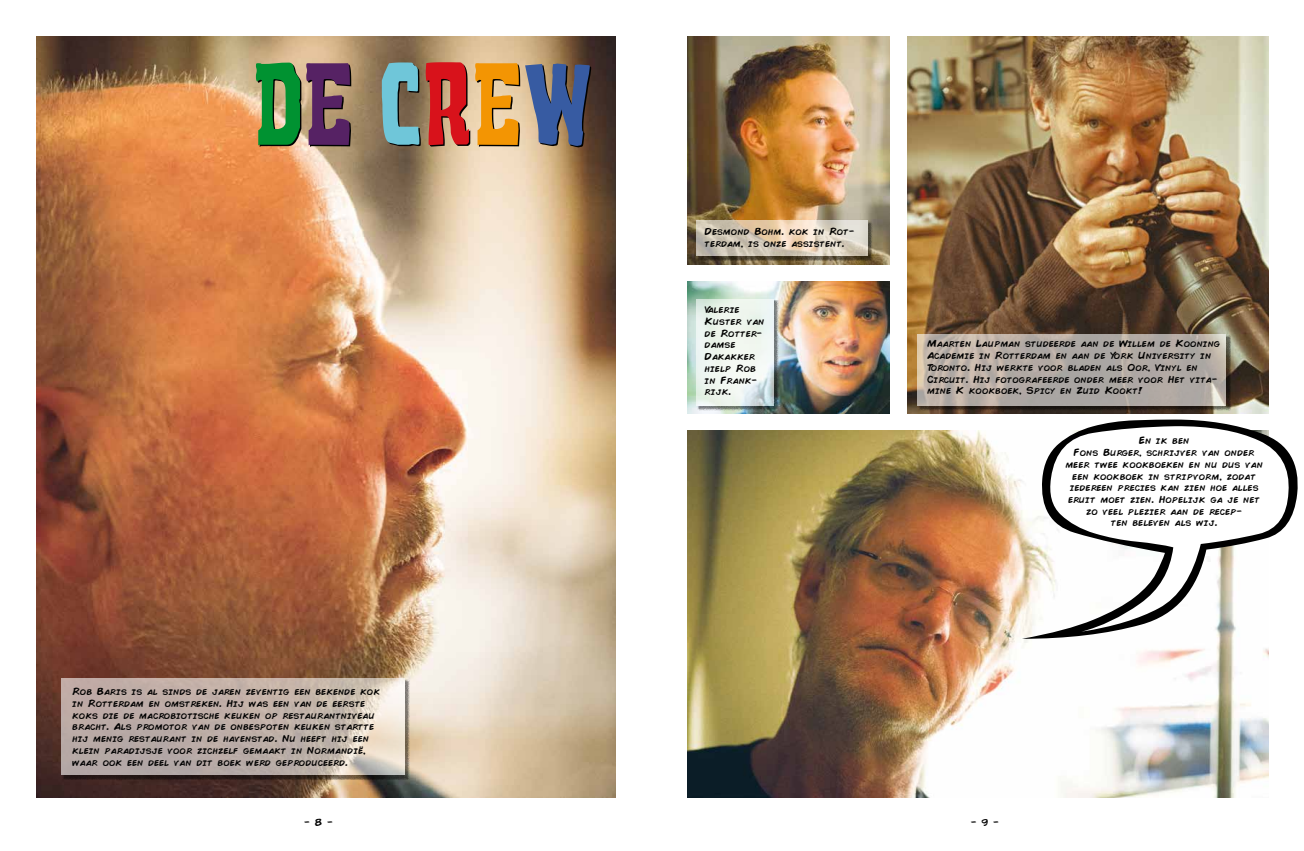
<style>
.page{position:relative;width:1304px;height:851px;background:#fff}
.page>*{position:absolute;margin:0;border:0;box-sizing:border-box;transform-origin:0 0}
.t1{font:116.3px "Demon Priest";color:#000}
.t2{font:10px "Comic";color:#000}
.t3{font:9.8px/11.7px "Comic";color:#000}
.s1{color:#009231}
</style>
<div class="page">
<img style="left:687px;top:430px;width:581px;height:366px">
<img style="left:687px;top:36px;width:202px;height:228px">
<img style="left:36px;top:36px;width:580px;height:760px">
<img style="left:907px;top:36px;width:361px;height:377px">
<div style="left:62px;top:679px;width:348px;height:101px;background:#000;opacity:.91"></div>
<svg style="left:62px;top:678px;width:343px;height:97px;background:#c3b5ad"></svg>
<div style="left:697px;top:221px;width:175px;height:40px;background:#000;opacity:.91"></div>
<svg style="left:696px;top:220px;width:171px;height:36px;background:#dbcebb"></svg>
<div style="left:918px;top:335px;width:313px;height:75px;background:#000;opacity:.91"></div>
<svg style="left:918px;top:334px;width:308px;height:71px;background:#b5aca5"></svg>
<img style="left:687px;top:282px;width:202px;height:131px">
<div style="left:697px;top:300px;width:82px;height:110px;background:#000;opacity:.91"></div>
<svg style="left:696px;top:299px;width:78px;height:106px;fill:#eef6f0"></svg>
<svg style="left:1022px;top:419px;width:276px;height:219px"></svg>
<svg style="left:1049px;top:426px;width:241px;height:205px"></svg>
<h1 class="t1" style="left:253px;top:55px;width:343px"><span class="s1">D</span>E CREW</h1>
<p class="t3" style="left:73px;top:685px;width:309px">Rob Baris is al sinds de jaren zeventig een bekende kok in Rotterdam en omstreken. Hij was een van de eerste koks die de macrobiotische keuken op restaurantniveau bracht. Als promotor van de onbespoten keuken startte hij menig restaurant in de havenstad. Nu heeft hij een klein paradijsje voor zichzelf gemaakt in Normandië, waar ook een deel van dit boek werd geproduceerd.</p>
<p class="t3" style="left:705px;top:225px;width:151px">Desmond Bohm. kok in Rot&shy;terdam, is onze assistent.</p>
<p class="t3" style="left:705px;top:303px;width:61px">Valerie<br>Kuster van de Rotter&shy;damse<br>Dakakker hielp Rob in Frank&shy;rijk.</p>
<p class="t3" style="left:927px;top:337px;width:295px">Maarten Laupman studeerde aan de Willem de Kooning Academie in Rotterdam en aan de York University in Toronto. Hij werkte voor bladen als Oor, Vinyl en Circuit. Hij fotografeerde onder meer voor Het vita&shy;mine K kookboek, Spicy en Zuid Kookt!</p>
<p class="t3" style="left:1066px;top:434px;width:199px;text-align:center">En ik ben<br>Fons Burger, schrijver van onder meer twee kookboeken en nu dus van een kookboek in stripvorm, zodat iedereen precies kan zien hoe alles eruit moet zien. Hopelijk ga je net zo veel plezier aan de recep-<br>ten beleven als wij.</p>
<p class="t2" style="left:305px;top:814px;width:30px">- 8 -</p>
<p class="t2" style="left:971px;top:814px;width:29px">- 9 -</p>
</div>
